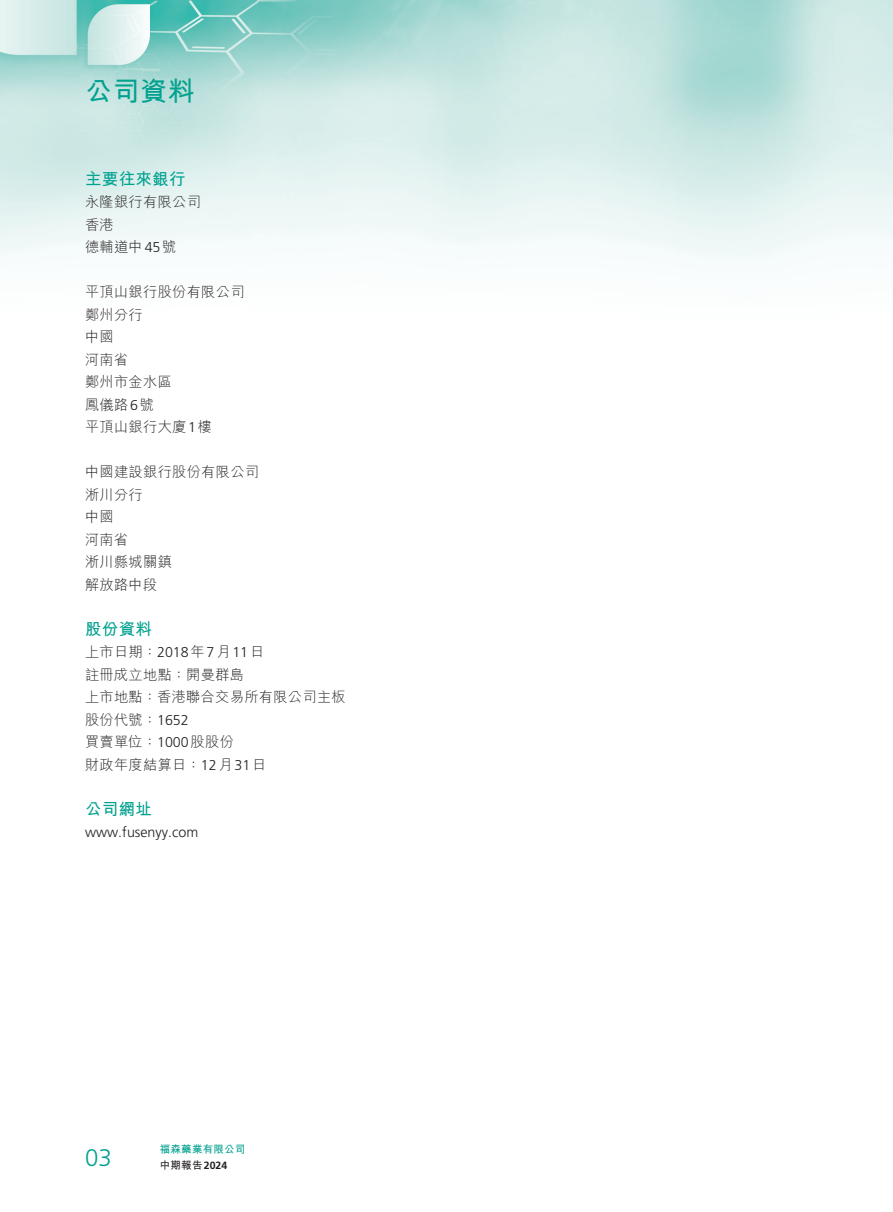
<style>
.page{position:relative;width:893px;height:1212px;background:#fff}
.page>*{position:absolute;margin:0;border:0;box-sizing:border-box;transform-origin:0 0}
.t1{font:700 27px "M Hei HK";color:#00a18f}
.t2{font:300 24px "Frutiger LT Std";color:#00a18f}
._01_H1{font:700 16.5px "M Hei HK";letter-spacing:.02em;color:#00a18f}
._00_txt{font:300 14.25px "M Hei HK";letter-spacing:.02em;color:#231f20}
._00_txt-2{font:300 14.25px "Frutiger LT Std";color:#231f20}
.t3{font:700 10.5px "M Hei HK";color:#231f20}
.t4{font:700 10.5px "M Hei HK";letter-spacing:.02em;color:#00a18f}
.s1{font-family:"Frutiger LT Std"}
</style>
<div class="page">
<img style="left:0;top:0;width:893px;height:261px">
<p class="t1" style="left:85px;top:71px;width:111px">公司資料</p>
<p class="_01_H1" style="left:85px;top:167px;width:102px">主要往來銀行</p>
<p class="_00_txt" style="left:85px;top:195px;width:117px">永隆銀行有限公司</p>
<p class="_00_txt" style="left:85px;top:217px;width:30px">香港</p>
<p class="_00_txt" style="left:85px;top:240px;width:93px">德輔道中<span class="s1">45</span>號</p>
<p class="_00_txt" style="left:85px;top:285px;width:161px">平頂山銀行股份有限公司</p>
<p class="_00_txt" style="left:85px;top:307px;width:59px">鄭州分行</p>
<p class="_00_txt" style="left:85px;top:330px;width:30px">中國</p>
<p class="_00_txt" style="left:85px;top:352px;width:45px">河南省</p>
<p class="_00_txt" style="left:85px;top:375px;width:88px">鄭州市金水區</p>
<p class="_00_txt" style="left:85px;top:397px;width:71px">鳳儀路<span class="s1">6</span>號</p>
<p class="_00_txt" style="left:85px;top:420px;width:129px">平頂山銀行大廈<span class="s1">1</span>樓</p>
<p class="_00_txt" style="left:85px;top:465px;width:176px">中國建設銀行股份有限公司</p>
<p class="_00_txt" style="left:85px;top:487px;width:59px">淅川分行</p>
<p class="_00_txt" style="left:85px;top:510px;width:30px">中國</p>
<p class="_00_txt" style="left:85px;top:532px;width:45px">河南省</p>
<p class="_00_txt" style="left:85px;top:555px;width:88px">淅川縣城關鎮</p>
<p class="_00_txt" style="left:85px;top:577px;width:74px">解放路中段</p>
<p class="_01_H1" style="left:85px;top:617px;width:68px">股份資料</p>
<p class="_00_txt" style="left:85px;top:645px;width:181px">上市日期：<span class="s1">2018</span>年<span class="s1">7</span>月<span class="s1">11</span>日</p>
<p class="_00_txt" style="left:85px;top:667px;width:161px">註冊成立地點：開曼群島</p>
<p class="_00_txt" style="left:85px;top:690px;width:262px">上市地點：香港聯合交易所有限公司主板</p>
<p class="_00_txt" style="left:85px;top:712px;width:105px">股份代號：<span class="s1">1652</span></p>
<p class="_00_txt" style="left:85px;top:735px;width:150px">買賣單位：<span class="s1">1000</span>股股份</p>
<p class="_00_txt" style="left:85px;top:757px;width:183px">財政年度結算日：<span class="s1">12</span>月<span class="s1">31</span>日</p>
<p class="_01_H1" style="left:85px;top:797px;width:68px">公司網址</p>
<p class="_00_txt-2" style="left:85px;top:824px;width:115px">www.fusenyy.com</p>
<p class="t2" style="left:85px;top:1144px;width:28px">03</p>
<p class="t4" style="left:160px;top:1141px;width:87px">福森藥業有限公司</p>
<p class="t3" style="left:160px;top:1157px;width:69px">中期報告<span class="s1">2024</span></p>
</div>
